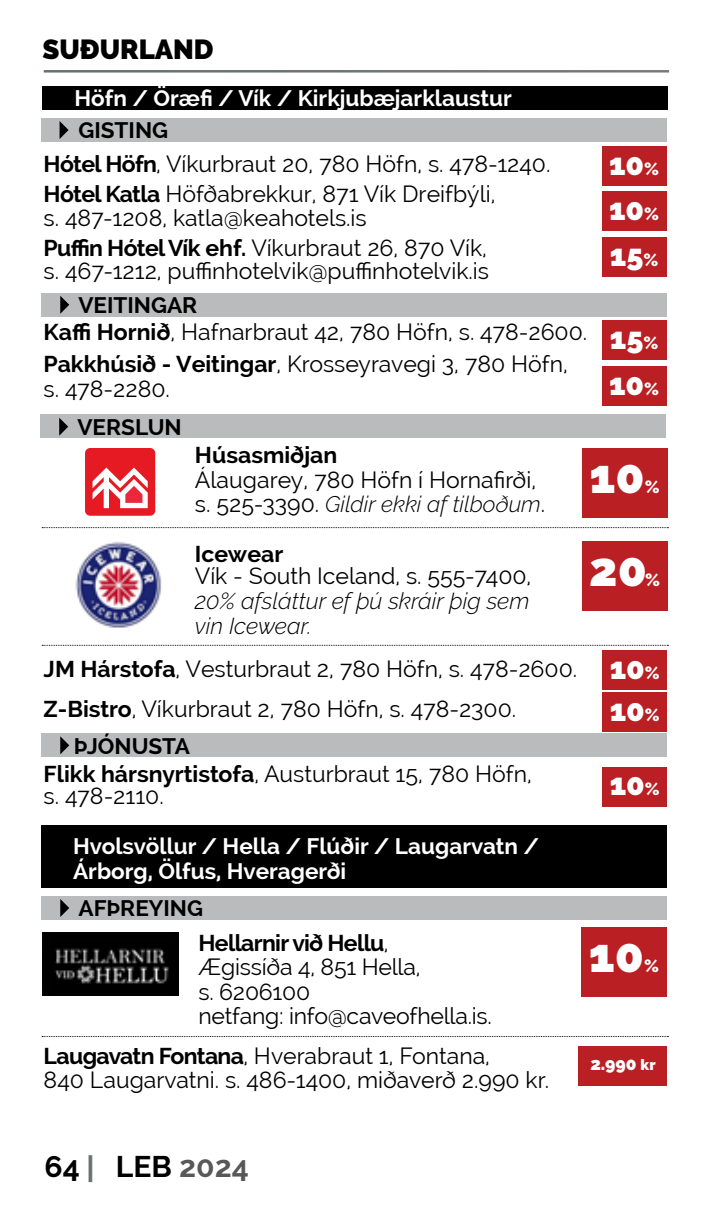
<style>
.page{position:relative;width:709px;height:1205px;background:#fff}
.page>*{position:absolute;margin:0;border:0;box-sizing:border-box;transform-origin:0 0}
.t1{font:900 47.5px "Raleway";color:#fff}
.t2{font:900 30.25px/46px "Raleway";color:#fff}
.t3{font:700 30px "Raleway";color:#000}
.t4{font:900 27.5px "Raleway";color:#000}
.t5{font:23px/24.5px "Raleway";color:#000}
.t6{font:italic 300 23px/25px "Raleway";color:#000}
.t7{font:700 23px "Raleway";color:#000}
.t8{font:700 22.5px/25px "Raleway";color:#fff}
.t9{font:700 22.5px "Raleway";color:#000}
.t10{font:italic 300 22.5px "Raleway";color:#000}
.t11{font:900 17.5px "Raleway";color:#fff}
.s1{font-weight:700}
.s2{font-size:17.5px}
.s3{font-weight:400;font-style:normal;font-size:23px}
.s4{font-size:15px}
.s5{color:#58585b}
</style>
<div class="page">
<div style="left:43px;top:86px;width:625px;height:24px;background:#000"></div>
<div style="left:41px;top:118px;width:625px;height:24px;background:#babbbc"></div>
<svg style="left:60px;top:121px;width:9px;height:18px"></svg>
<div style="left:41px;top:826px;width:625px;height:62px;background:#000"></div>
<div style="left:41px;top:414px;width:625px;height:24px;background:#babbbc"></div>
<svg style="left:59px;top:418px;width:9px;height:18px"></svg>
<div style="left:42px;top:293px;width:625px;height:23px;background:#babbbc"></div>
<svg style="left:60px;top:296px;width:9px;height:18px"></svg>
<div style="left:42px;top:733px;width:625px;height:24px;background:#babbbc"></div>
<svg style="left:60px;top:736px;width:9px;height:18px"></svg>
<div style="left:42px;top:896px;width:625px;height:24px;background:#babbbc"></div>
<svg style="left:60px;top:899px;width:9px;height:18px"></svg>
<div style="left:602px;top:767px;width:65px;height:39px;background:#ba1f24"></div>
<div style="left:602px;top:692px;width:65px;height:39px;background:#ba1f24"></div>
<div style="left:602px;top:650px;width:65px;height:39px;background:#ba1f24"></div>
<div style="left:602px;top:191px;width:64px;height:39px;background:#ba1f24"></div>
<div style="left:602px;top:237px;width:64px;height:39px;background:#ba1f24"></div>
<div style="left:602px;top:320px;width:64px;height:39px;background:#ba1f24"></div>
<div style="left:602px;top:366px;width:64px;height:39px;background:#ba1f24"></div>
<div style="left:602px;top:146px;width:64px;height:39px;background:#ba1f24"></div>
<div style="left:581px;top:927px;width:85px;height:69px;background:#ba1f24"></div>
<div style="left:582px;top:449px;width:85px;height:69px;background:#ba1f24"></div>
<div style="left:582px;top:541px;width:85px;height:70px;background:#ba1f24"></div>
<svg style="left:42px;top:645px;width:626px;height:1px"></svg>
<svg style="left:42px;top:1036px;width:626px;height:1px"></svg>
<div style="left:85px;top:448px;width:70px;height:68px;background:#e51a22;border-radius:5px"></div>
<svg style="left:93px;top:467px;width:55px;height:41px"></svg>
<img style="left:45px;top:528px;width:129px;height:100px">
<div style="left:578px;top:1046px;width:89px;height:39px;background:#ba1f24"></div>
<svg style="left:42px;top:527px;width:626px;height:1px"></svg>
<img style="left:42px;top:933px;width:137px;height:63px">
<p class="t4" style="left:42px;top:33px;width:173px">SUÐURLAND</p>
<p class="t8" style="left:74px;top:86px;width:438px">Höfn / Öræfi / Vík / Kirkjubæjarklaustur</p>
<p class="t9" style="left:78px;top:118px;width:91px">GISTING</p>
<p class="t5" style="left:44px;top:149px;width:508px;line-height:30px"><span class="s1">Hótel Höfn</span>, Víkurbraut 20, 780 Höfn, s. 478-1240.<br><span class="s1">Hótel Katla</span> Höfðabrekkur, 871 Vík Dreifbýli,</p>
<p class="t5" style="left:44px;top:203px;width:445px;line-height:30px">s. 487-1208, katla@keahotels.is<br><span class="s1">Puffin Hótel Vík ehf.</span> Víkurbraut 26, 870 Vík,</p>
<p class="t5" style="left:44px;top:258px;width:447px">s. 467-1212, puffinhotelvik@puffinhotelvik.is</p>
<p class="t5" style="left:44px;top:316px;width:545px;line-height:32px"><span class="s1">Kaffi Hornið</span>, Hafnarbraut 42, 780 Höfn, s. 478-2600.<br><span class="s1">Pakkhúsið - Veitingar</span>, Krosseyravegi 3, 780 Höfn,</p>
<p class="t5" style="left:44px;top:376px;width:128px">s. 478-2280.</p>
<p class="t9" style="left:78px;top:292px;width:121px">VEITINGAR</p>
<p class="t9" style="left:77px;top:414px;width:106px">VERSLUN</p>
<h2 class="t2" style="left:609px;top:141px;width:52px">10<span class="s2">%</span></h2>
<h2 class="t2" style="left:609px;top:186px;width:52px">10<span class="s2">%<br></span>15<span class="s2">%</span></h2>
<h2 class="t2" style="left:609px;top:315px;width:52px">15<span class="s2">%<br></span>10<span class="s2">%</span></h2>
<p class="t7" style="left:195px;top:442px;width:144px">Húsasmiðjan</p>
<p class="t5" style="left:195px;top:467px;width:343px">Álaugarey, 780 Höfn í Hornafirði,</p>
<p class="t10" style="left:195px;top:491px;width:352px"><span class="s3">s. 525-3390.</span> Gildir ekki af tilboðum<span class="s3">.</span></p>
<p class="t7" style="left:195px;top:540px;width:90px">Icewear</p>
<p class="t5" style="left:195px;top:564px;width:338px">Vík - South Iceland, s. 555-7400,</p>
<p class="t6" style="left:195px;top:588px;width:336px">20% afsláttur ef þú skráir þig sem vin Icewear.</p>
<p class="t5" style="left:44px;top:648px;width:535px;line-height:40px"><span class="s1">JM Hárstofa</span>, Vesturbraut 2, 780 Höfn, s. 478-2600.<br><span class="s1">Z-Bistro</span>, Víkurbraut 2, 780 Höfn, s. 478-2300.</p>
<p class="t9" style="left:74px;top:733px;width:118px">ÞJÓNUSTA</p>
<p class="t5" style="left:44px;top:762px;width:489px;line-height:22.5px"><span class="s1">Flikk hársnyrtistofa</span>, Austurbraut 15, 780 Höfn, s. 478-2110.</p>
<p class="t8" style="left:73px;top:834px;width:467px">Hvolsvöllur / Hella / Flúðir / Laugarvatn /<br>Árborg, Ölfus, Hveragerði</p>
<p class="t9" style="left:78px;top:895px;width:126px">AFÞREYING</p>
<p class="t5" style="left:198px;top:930px;width:295px"><span class="s1">Hellarnir við Hellu</span>,<br>Ægissíða 4, 851 Hella,<br>s. 6206100<br>netfang: info@caveofhella.is.</p>
<p class="t5" style="left:44px;top:1043px;width:507px"><span class="s1">Laugavatn Fontana</span>, Hverabraut 1, Fontana,<br>840 Laugarvatni. s. 486-1400, miðaverð 2.990 kr.</p>
<h1 class="t1" style="left:589px;top:449px;width:57px">10</h1>
<p class="t11" style="left:644px;top:477px;width:16px">%</p>
<h1 class="t1" style="left:589px;top:542px;width:59px">20</h1>
<p class="t11" style="left:645px;top:570px;width:16px">%</p>
<h2 class="t2" style="left:609px;top:645px;width:52px">10<span class="s2">%</span></h2>
<h2 class="t2" style="left:609px;top:687px;width:52px">10<span class="s2">%</span></h2>
<h2 class="t2" style="left:609px;top:762px;width:52px">10<span class="s2">%</span></h2>
<h1 class="t1" style="left:589px;top:927px;width:57px">10</h1>
<p class="t11" style="left:644px;top:955px;width:16px">%</p>
<p class="t11" style="left:590px;top:1053px;width:67px">2.990 <span class="s4">kr</span></p>
<h3 class="t3" style="left:45px;top:1149px;width:206px">64 LEB <span class="s5">2024</span></h3>
</div>
